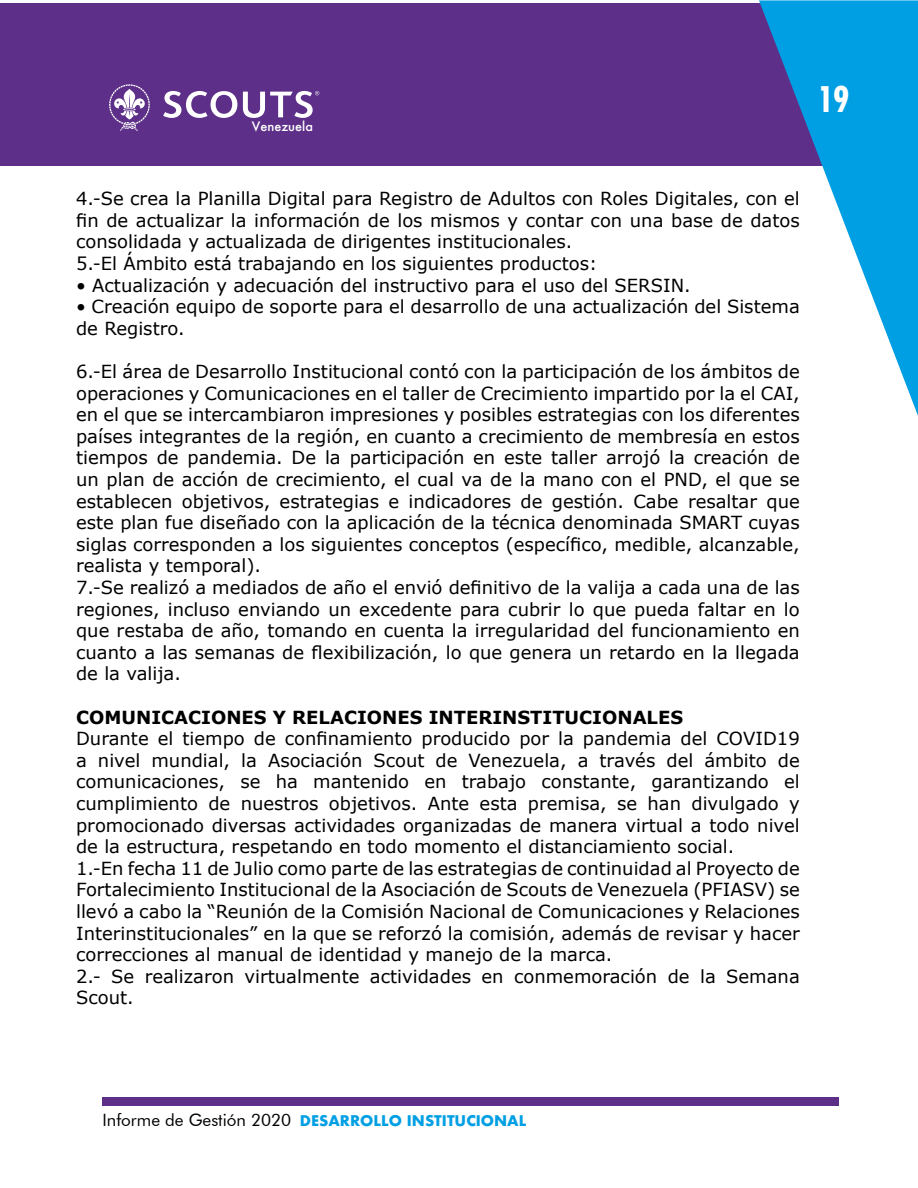
<style>
.page{position:relative;width:918px;height:1188px;background:#fff}
.page>*{position:absolute;margin:0;border:0;box-sizing:border-box;transform-origin:0 0}
.t1{font:700 condensed 36px "Futura BT";color:#fff}
.t2{font:18px/21.6px "Verdana";color:#000}
.t3{font:700 18px "Verdana";color:#000}
.t4{font:700 14.4px "Futura";color:#009fe3}
.t5{font:500 12.75px "Futura";color:#fff}
.s1{font-family:"Futura BT";font-weight:400;font-size:17.1px;color:#000}
</style>
<div class="page">
<div style="left:0;top:3px;width:918px;height:163px;background:#5d2f88"></div>
<svg style="left:109px;top:84px;width:41px;height:47px"></svg>
<svg style="left:163px;top:91px;width:74px;height:27px"></svg>
<svg style="left:243px;top:91px;width:76px;height:27px"></svg>
<svg style="left:759px;top:0;width:159px;height:416px"></svg>
<div style="left:102px;top:1098px;width:737px;height:8px;background:#5d2f88"></div>
<p class="t5" style="left:252px;top:117px;width:63px">Venezuela</p>
<h1 class="t1" style="left:818px;top:77px;width:33px">19</h1>
<p class="t2" style="left:76px;top:188px;width:725px">4.-Se crea la Planilla Digital para Registro de Adultos con Roles Digitales, con el fin de actualizar la información de los mismos y contar con una base de datos consolidada y actualizada de dirigentes institucionales.<br>5.-El Ámbito está trabajando en los siguientes productos:</p>
<p class="t2" style="left:76px;top:274px;width:616px">• Actualización y adecuación del instructivo para el uso del SERSIN.</p>
<p class="t2" style="left:76px;top:296px;width:725px">• Creación equipo de soporte para el desarrollo de una actualización del Sistema de Registro.</p>
<p class="t2" style="left:76px;top:361px;width:725px">6.-El área de Desarrollo Institucional contó con la participación de los ámbitos de operaciones y Comunicaciones en el taller de Crecimiento impartido por la el CAI, en el que se intercambiaron impresiones y posibles estrategias con los diferentes países integrantes de la región, en cuanto a crecimiento de membresía en estos tiempos de pandemia. De la participación en este taller arrojó la creación de un plan de acción de crecimiento, el cual va de la mano con el PND, el que se establecen objetivos, estrategias e indicadores de gestión. Cabe resaltar que este plan fue diseñado con la aplicación de la técnica denominada SMART cuyas siglas corresponden a los siguientes conceptos (específico, medible, alcanzable, realista y temporal).<br>7.-Se realizó a mediados de año el envió definitivo de la valija a cada una de las regiones, incluso enviando un excedente para cubrir lo que pueda faltar en lo que restaba de año, tomando en cuenta la irregularidad del funcionamiento en cuanto a las semanas de flexibilización, lo que genera un retardo en la llegada de la valija.</p>
<p class="t3" style="left:76px;top:705px;width:609px">COMUNICACIONES Y RELACIONES INTERINSTITUCIONALES</p>
<p class="t2" style="left:76px;top:728px;width:725px">Durante el tiempo de confinamiento producido por la pandemia del COVID19 a nivel mundial, la Asociación Scout de Venezuela, a través del ámbito de comunicaciones, se ha mantenido en trabajo constante, garantizando el cumplimiento de nuestros objetivos. Ante esta premisa, se han divulgado y promocionado diversas actividades organizadas de manera virtual a todo nivel de la estructura, respetando en todo momento el distanciamiento social.<br>1.-En fecha 11 de Julio como parte de las estrategias de continuidad al Proyecto de Fortalecimiento Institucional de la Asociación de Scouts de Venezuela (PFIASV) se llevó a cabo la “Reunión de la Comisión Nacional de Comunicaciones y Relaciones Interinstitucionales” en la que se reforzó la comisión, además de revisar y hacer correcciones al manual de identidad y manejo de la marca.<br>2.- Se realizaron virtualmente actividades en conmemoración de la Semana Scout.</p>
<p class="t4" style="left:102px;top:1110px;width:425px"><span class="s1">Informe de Gestión 2020</span> DESARROLLO INSTITUCIONAL</p>
</div>
